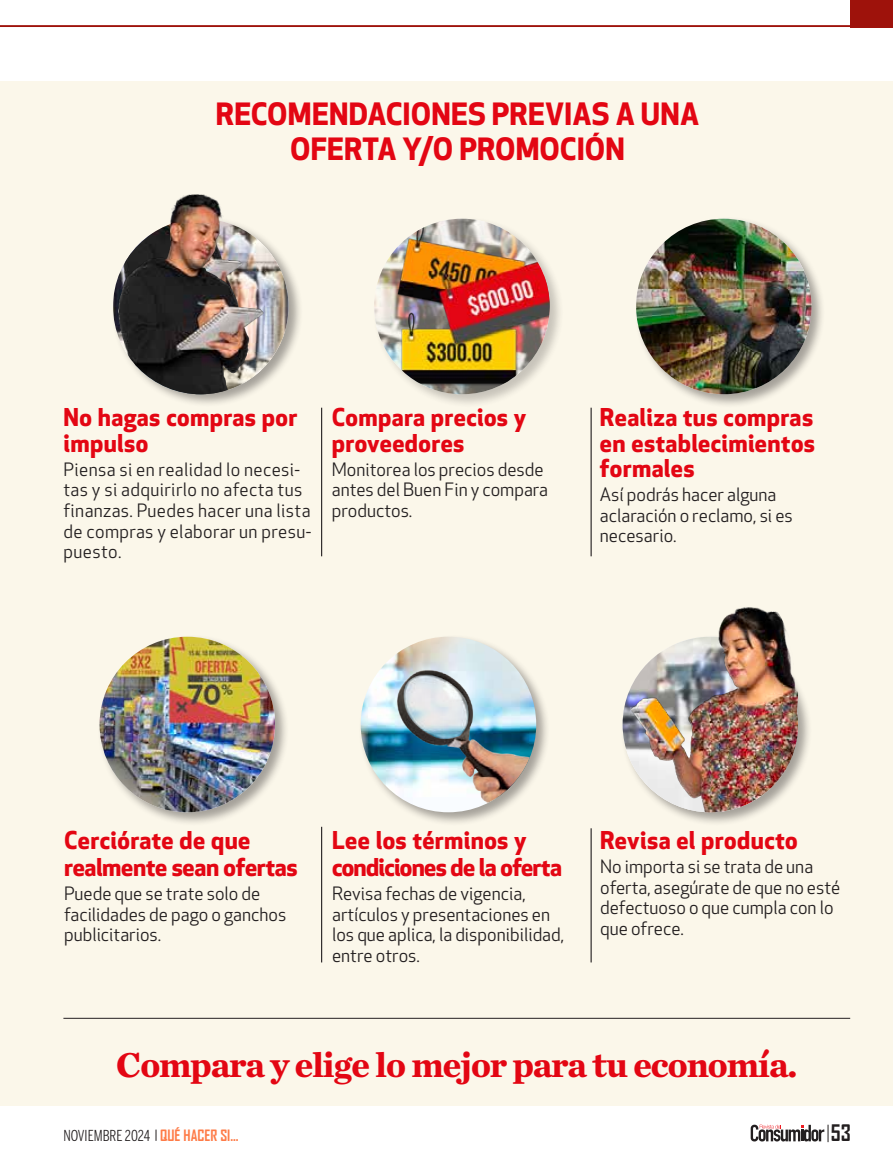
<style>
.page{position:relative;width:893px;height:1170px;background:#fff}
.page>*{position:absolute;margin:0;border:0;box-sizing:border-box;transform-origin:0 0}
.t1{font:700 36px "Chronicle Text G1";letter-spacing:-.03em;color:#e30613}
.t2{font:700 30px/34.5px "Apex New";letter-spacing:.005em;color:#e30613;text-align:center}
.t3{font:700 24px/25.5px "Apex New";letter-spacing:.015em;color:#e30613}
.t4{font:700 24px/27px "Apex New";letter-spacing:-.025em;color:#e30613}
.t5{font:700 24px/27px "Apex New";letter-spacing:-.01em;color:#e30613}
.t6{font:700 21.75px "Agency FB";color:#231f20}
.t7{font:18px/20.7px "Apex New";color:#231f20}
.t8{font:18px/20.7px "Apex New";letter-spacing:.02em;color:#231f20}
.t9{font:15px "Benton Sans Comp";color:#231f20}
.s1{font-family:"Agency FB";font-weight:700;color:#fe7b47}
</style>
<div class="page">
<div style="left:0;top:81px;width:893px;height:1024px;background:#fbf7ea"></div>
<hr style="left:0;top:25px;width:893px;height:2px;background:#9e120b">
<div style="left:851px;top:0;width:42px;height:27px;background:#9e120b"></div>
<svg style="left:751px;top:1124px;width:78px;height:17px"></svg>
<div style="left:372px;top:216px;width:192px;height:192px;background:#231f20;opacity:.4"></div>
<div style="left:634px;top:216px;width:191px;height:192px;background:#231f20;opacity:.4"></div>
<img style="left:636px;top:219px;width:176px;height:175px;border-radius:88px">
<div style="left:111px;top:216px;width:192px;height:191px;background:#231f20;opacity:.4"></div>
<hr style="left:321px;top:407px;width:1px;height:149px;background:#231f20">
<hr style="left:591px;top:407px;width:1px;height:149px;background:#231f20">
<div style="left:97px;top:634px;width:192px;height:192px;background:#231f20;opacity:.4"></div>
<img style="left:100px;top:636px;width:175px;height:176px;border-radius:88px">
<div style="left:358px;top:634px;width:192px;height:192px;background:#231f20;opacity:.4"></div>
<img style="left:361px;top:636px;width:175px;height:176px;border-radius:88px">
<div style="left:620px;top:634px;width:192px;height:192px;background:#231f20;opacity:.4"></div>
<img style="left:389px;top:666px;width:147px;height:146px">
<hr style="left:321px;top:826px;width:1px;height:136px;background:#231f20">
<hr style="left:591px;top:828px;width:1px;height:134px;background:#231f20">
<hr style="left:63px;top:1017px;width:787px;height:1px;background:#231f20">
<img style="left:377px;top:219px;width:173px;height:175px">
<img style="left:113px;top:194px;width:176px;height:200px">
<img style="left:623px;top:607px;width:175px;height:205px">
<h2 class="t2" style="left:216px;top:95px;width:485px">RECOMENDACIONES PREVIAS A UNA<br>OFERTA Y/O PROMOCIÓN</h2>
<h3 class="t3" style="left:64px;top:403px;width:235px">No hagas compras por impulso</h3>
<p class="t8" style="left:64px;top:458px;width:249px">Piensa si en realidad lo necesi&shy;tas y si adquirirlo no afecta tus finanzas. Puedes hacer una lista de compras y elaborar un presu&shy;puesto.</p>
<h3 class="t3" style="left:332px;top:403px;width:196px">Compara precios y proveedores</h3>
<p class="t7" style="left:332px;top:458px;width:218px">Monitorea los precios desde antes del Buen Fin y compara productos.</p>
<h3 class="t3" style="left:600px;top:403px;width:217px;text-align:justify">Realiza tus compras en establecimientos formales</h3>
<p class="t7" style="left:600px;top:484px;width:194px">Así podrás hacer alguna aclaración o reclamo, si es necesario.</p>
<h3 class="t5" style="left:64px;top:825px;width:235px">Cerciórate de que realmente sean ofertas</h3>
<p class="t7" style="left:64px;top:882px;width:224px">Puede que se trate solo de facilidades de pago o ganchos publicitarios.</p>
<h3 class="t4" style="left:332px;top:825px;width:231px">Lee los términos y condiciones de la oferta</h3>
<p class="t7" style="left:332px;top:882px;width:234px">Revisa fechas de vigencia, artículos y presentaciones en los que aplica, la disponibilidad, entre otros.</p>
<h3 class="t3" style="left:600px;top:826px;width:199px">Revisa el producto</h3>
<p class="t7" style="left:600px;top:855px;width:242px">No importa si se trata de una oferta, asegúrate de que no esté defectuoso o que cumpla con lo que ofrece.</p>
<h1 class="t1" style="left:116px;top:1036px;width:683px">Compara y elige lo mejor para tu economía.</h1>
<p class="t9" style="left:63px;top:1126px;width:177px">NOVIEMBRE 2024 <span class="s1">QUÉ HACER SI...</span></p>
<p class="t6" style="left:831px;top:1119px;width:21px">53</p>
</div>
